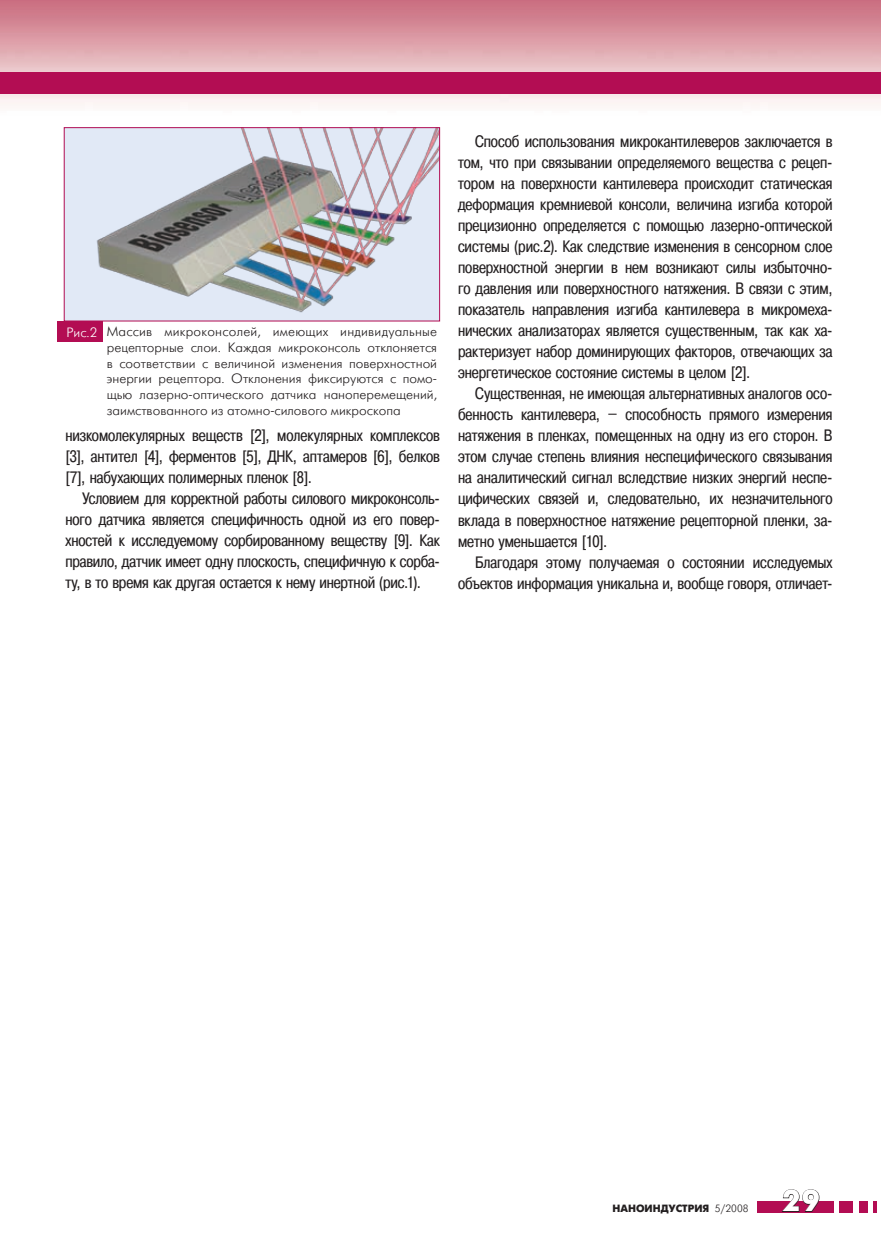
<style>
.page{position:relative;width:881px;height:1234px;background:#fff}
.page>*{position:absolute;margin:0;border:0;box-sizing:border-box;transform-origin:0 0}
.t1{font:700 30px "Futuris C";color:#fff}
.t2{font:16.5px/21px "Pragmatica Cond C";color:#231f20;text-align:justify}
.t3{font:13.5px/15.8px "Futuris C";color:#231f20;text-align:justify}
.t4{font:700 10.5px "Futuris C";color:#231f20}
.s1{color:#fff}
.s2{font-weight:400}
</style>
<div class="page">
<div style="left:757px;top:1201px;width:76px;height:11px;background:#b30d53"></div>
<div style="left:838px;top:1201px;width:14px;height:11px;background:#b30d53"></div>
<div style="left:858px;top:1201px;width:9px;height:11px;background:#b30d53"></div>
<svg style="left:873px;top:1201px;width:2px;height:11px"></svg>
<svg style="left:781px;top:1189px;width:38px;height:23px"></svg>
<div style="left:64px;top:128px;width:375px;height:193px;background:#e1e9f6"></div>
<img style="left:96px;top:129px;width:342px;height:184px">
<div style="left:64px;top:127px;width:376px;height:194px;border:1px solid #b30d53"></div>
<div style="left:57px;top:321px;width:45px;height:20px;background:#b30d53"></div>
<div style="left:0;top:72px;width:880px;height:22px;background:#b30d53"></div>
<p class="t3" style="left:107px;top:324px;width:332px;text-indent:-40px"><span class="s1">Рис.2</span> Массив микроконсолей, имеющих индивидуальные рецепторные слои. Каждая микроконсоль отклоняется в соответствии с величиной изменения поверхностной энергии рецептора. Отклонения фиксируются с помо&shy;щью лазерно-оптического датчика наноперемещений, заимствованного из атомно-силового микроскопа</p>
<p class="t2" style="left:65px;top:425px;width:376px">низкомолекулярных веществ [2], молекулярных комплексов [3], антител [4], ферментов [5], ДНК, аптамеров [6], белков [7], набухающих полимерных пленок [8].</p>
<p class="t2" style="left:65px;top:488px;width:376px;text-indent:17px">Условием для корректной работы силового микроконсоль&shy;ного датчика является специфичность одной из его повер&shy;хностей к исследуемому сорбированному веществу [9]. Как правило, датчик имеет одну плоскость, специфичную к сорба&shy;ту, в то время как другая остается к нему инертной (рис.1).</p>
<p class="t2" style="left:458px;top:131px;width:376px;text-indent:17px">Способ использования микрокантилеверов заключается в том, что при связывании определяемого вещества с рецеп&shy;тором на поверхности кантилевера происходит статическая деформация кремниевой консоли, величина изгиба которой прецизионно определяется с помощью лазерно-оптической системы (рис.2). Как следствие изменения в сенсорном слое поверхностной энергии в нем возникают силы избыточно&shy;го давления или поверхностного натяжения. В связи с этим, показатель направления изгиба кантилевера в микромеха&shy;нических анализаторах является существенным, так как ха&shy;рактеризует набор доминирующих факторов, отвечающих за энергетическое состояние системы в целом [2].</p>
<p class="t2" style="left:458px;top:383px;width:376px;text-indent:17px">Существенная, не имеющая альтернативных аналогов осо&shy;бенность кантилевера, – способность прямого измерения натяжения в пленках, помещенных на одну из его сторон. В этом случае степень влияния неспецифического связывания на аналитический сигнал вследствие низких энергий неспе&shy;цифических связей и, следовательно, их незначительного вклада в поверхностное натяжение рецепторной пленки, за&shy;метно уменьшается [10].</p>
<p class="t2" style="left:458px;top:551px;width:376px;text-align:right">Благодаря этому получаемая о состоянии исследуемых объектов информация уникальна и, вообще говоря, отличает-</p>
<p class="t4" style="left:612px;top:1202px;width:137px">НАНОИНДУСТРИЯ <span class="s2">5/2008</span></p>
<h1 class="t1" style="left:782px;top:1183px;width:39px">29</h1>
</div>
